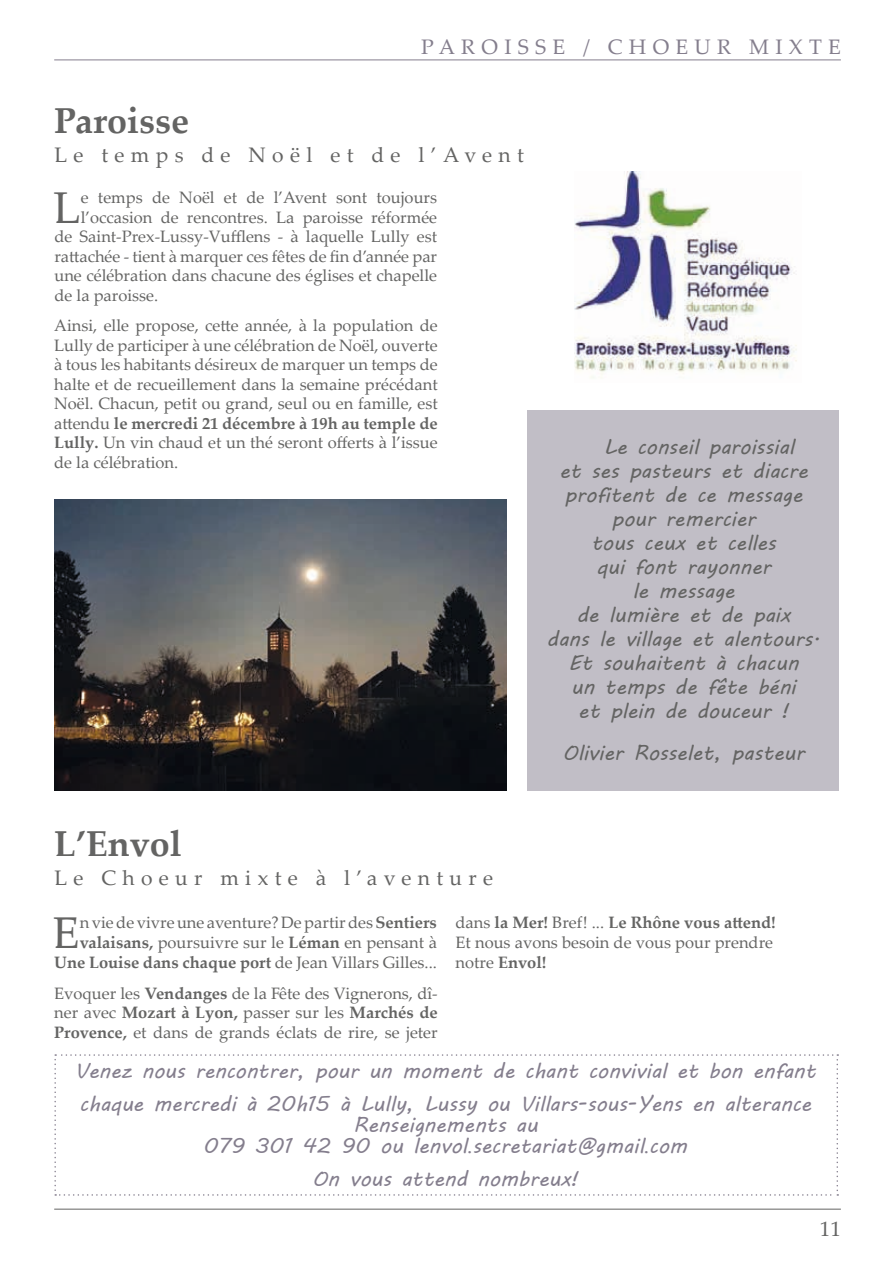
<style>
.page{position:relative;width:893px;height:1263px;background:#fff}
.page>*{position:absolute;margin:0;border:0;box-sizing:border-box;transform-origin:0 0}
.t1{font:44.55px "Palatino Linotype";color:#646463}
.t2{font:700 36px "Palatino Linotype";color:#646463}
.t3{font:21px "MV Boli";color:#646463}
.t4{font:21px/33px "MV Boli";color:#847e8d}
.t5{font:21px "Palatino Linotype";letter-spacing:.3em;color:#646463}
.t6{font:21px "Palatino Linotype";letter-spacing:.3em;color:#847e8d}
.t7{font:16.5px/19.5px "Palatino Linotype";color:#646463;text-align:justify}
.s1{font-weight:700}
.s2{font-family:"Palatino Linotype"}
</style>
<div class="page">
<hr style="left:54px;top:1209px;width:787px;height:1px;background:#646463">
<hr style="left:54px;top:60px;width:787px;height:1px;background:#847e8d">
<div style="left:527px;top:410px;width:312px;height:381px;background:#c1bec6"></div>
<svg style="left:54px;top:1054px;width:784px;height:142px"></svg>
<img style="left:54px;top:500px;width:452px;height:291px">
<img style="left:574px;top:171px;width:223px;height:207px">
<p class="t6" style="left:421px;top:32px;width:421px">PAROISSE / CHOEUR MIXTE</p>
<h2 class="t2" style="left:54px;top:95px;width:136px">Paroisse</h2>
<p class="t5" style="left:54px;top:140px;width:471px">Le temps de Noël et de l’Avent</p>
<h1 class="t1" style="left:54px;top:176px;width:29px">L</h1>
<p class="t7" style="left:81px;top:187px;width:358px">e temps de Noël et de l’Avent sont toujours</p>
<p class="t7" style="left:81px;top:207px;width:358px">l’occasion de rencontres. La paroisse réformée</p>
<p class="t7" style="left:54px;top:226px;width:384px">de Saint-Prex-Lussy-Vufflens - à laquelle Lully est</p>
<p class="t7" style="left:54px;top:246px;width:384px">rattachée - tient à marquer ces fêtes de fin d’année par</p>
<p class="t7" style="left:54px;top:265px;width:384px">une célébration dans chacune des églises et chapelle</p>
<p class="t7" style="left:54px;top:285px;width:105px">de la paroisse.</p>
<p class="t7" style="left:54px;top:315px;width:385px">Ainsi, elle propose, cette année, à la population de Lully de participer à une célébration de Noël, ouverte à tous les habitants désireux de marquer un temps de halte et de recueillement dans la semaine précédant Noël. Chacun, petit ou grand, seul ou en famille, est attendu <span class="s1">le mercredi 21 décembre à 19h au temple de Lully.</span> Un vin chaud et un thé seront offerts à l’issue de la célébration.</p>
<p class="t3" style="left:604px;top:432px;width:192px">Le conseil paroissial</p>
<p class="t3" style="left:559px;top:456px;width:250px">et ses pasteurs et diacre</p>
<p class="t3" style="left:565px;top:480px;width:239px">profitent de ce message</p>
<p class="t3" style="left:612px;top:504px;width:146px">pour remercier</p>
<p class="t3" style="left:591px;top:528px;width:186px">tous ceux et celles</p>
<p class="t3" style="left:596px;top:552px;width:176px">qui font rayonner</p>
<p class="t3" style="left:632px;top:576px;width:104px">le message</p>
<p class="t3" style="left:577px;top:601px;width:215px">de lumière et de paix</p>
<p class="t3" style="left:547px;top:625px;width:275px">dans le village et alentours.</p>
<p class="t3" style="left:568px;top:649px;width:232px">Et souhaitent à chacun</p>
<p class="t3" style="left:571px;top:673px;width:226px">un temps de fête béni</p>
<p class="t3" style="left:578px;top:697px;width:212px">et plein de douceur !</p>
<p class="t3" style="left:563px;top:739px;width:243px">Olivier Rosselet, pasteur</p>
<h2 class="t2" style="left:54px;top:818px;width:129px">L’Envol</h2>
<p class="t5" style="left:54px;top:863px;width:440px">Le Choeur mixte à l’aventure</p>
<h1 class="t1" style="left:53px;top:901px;width:29px">E</h1>
<p class="t7" style="left:455px;top:912px;width:322px;text-align:left">dans <span class="s1">la Mer!</span> Bref! ... <span class="s1">Le Rhône vous attend!<br></span>Et nous avons besoin de vous pour prendre notre <span class="s1">Envol!</span></p>
<p class="t7" style="left:54px;top:912px;width:384px;text-align:right">n vie de vivre une aventure? De partir des <span class="s1">Sentiers valaisans,</span> poursuivre sur le <span class="s1">Léman</span> en pensant à<br><span class="s1">Une Louise dans chaque port</span> de Jean Villars Gilles...</p>
<p class="t7" style="left:54px;top:983px;width:385px">Evoquer les <span class="s1">Vendanges</span> de la Fête des Vignerons, dî&shy;ner avec <span class="s1">Mozart à Lyon,</span> passer sur les <span class="s1">Marchés de Provence,</span> et dans de grands éclats de rire, se jeter</p>
<p class="t4" style="left:75px;top:1054px;width:742px">Venez nous rencontrer, pour un moment de chant convivial et bon enfant chaque mercredi à 20h15 à Lully, Lussy ou Villars-sous-Yens en alterance</p>
<p class="t4" style="left:204px;top:1114px;width:485px;line-height:21px;text-align:center">Renseignements au<br>079 301 42 90 ou lenvol<span class="s2">.</span>secretariat@gmail<span class="s2">.</span>com</p>
<p class="t4" style="left:313px;top:1162px;width:267px">On vous attend nombreux!</p>
<p class="t5" style="left:820px;top:1214px;width:22px">11</p>
</div>
